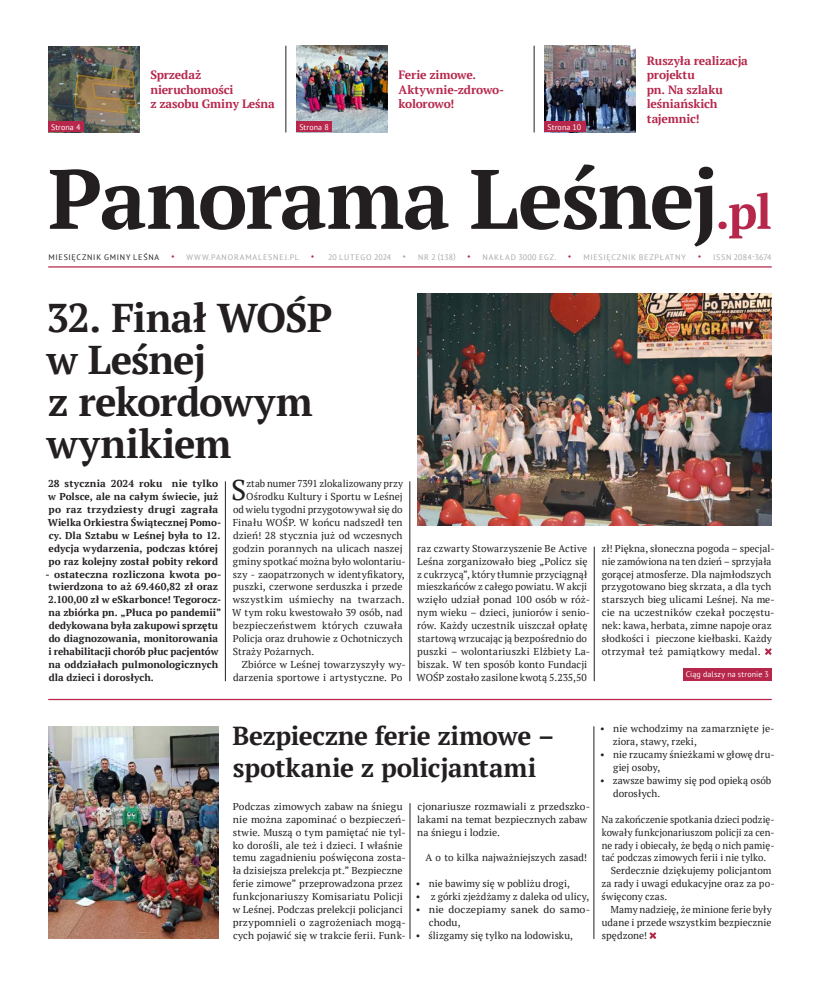
<style>
.page{position:relative;width:820px;height:993px;background:#fff}
.page>*{position:absolute;margin:0;border:0;box-sizing:border-box;transform-origin:0 0}
.t1{font:700 40px/42px "PT Serif";letter-spacing:-.02em;color:#231f20}
.główny_inicjał_wypuszczony{font:28.4px "PT Serif";color:#231f20}
.t2{font:700 26px/32px "PT Serif";letter-spacing:-.01em;color:#231f20}
.t3{font:700 12px/14.4px "PT Serif";letter-spacing:-.015em;color:#b6274b}
.główny_akapitowy{font:10px/12.9px "PT Serif";letter-spacing:.005em;color:#231f20}
.lead_10_pkt{font:700 10px/12.9px "PT Serif";letter-spacing:.005em;color:#231f20}
.główny_inicjał_wypuszczony-2{font:10px "PT Serif";letter-spacing:.01em;color:#231f20}
.główny_akapitowy_1_akp{font:10px/12.9px "PT Serif";letter-spacing:.005em;color:#231f20}
.główny_akapitowy_1_akp-2{font:10px/12.9px "PT Serif";letter-spacing:.005em;color:#231f20;text-align:justify;scale:.96 1}
.główny_akapitowy_1_akp-3{font:10px/12.9px "PT Serif";letter-spacing:.005em;color:#231f20;scale:1.04 1}
.główny_akapitowy-2{font:10px/12.9px "PT Serif";letter-spacing:.005em;color:#231f20;scale:1.05 1}
.główny_inicjał_wypuszczony-3{font:10px "PT Serif";letter-spacing:.035em;color:#231f20}
.numer___ISSN{font:8px "PT Sans";letter-spacing:.095em;color:#a8a9ad}
.więcej{font:8px "PT Sans";letter-spacing:.015em;color:#fff}
.numer___ISSN-2{font:8px "PT Sans";letter-spacing:.09em;color:#231f20}
.numer___ISSN-3{font:8px "PT Sans";letter-spacing:.02em;color:#a8a9ad}
.s1{color:#b6274b}
</style>
<div class="page">
<svg style="left:765px;top:648px;width:6px;height:6px"></svg>
<svg style="left:649px;top:932px;width:7px;height:6px"></svg>
<hr style="left:48px;top:266px;width:723px;height:1px;background:#b6274b">
<svg style="left:718px;top:193px;width:52px;height:45px"></svg>
<svg style="left:50px;top:164px;width:662px;height:82px"></svg>
<hr style="left:409px;top:481px;width:1px;height:200px;background:#231f20">
<hr style="left:225px;top:481px;width:1px;height:200px;background:#231f20">
<hr style="left:409px;top:802px;width:1px;height:136px;background:#231f20">
<hr style="left:593px;top:726px;width:1px;height:212px;background:#231f20">
<hr style="left:594px;top:546px;width:1px;height:135px;background:#231f20">
<img style="left:48px;top:46px;width:91px;height:86px">
<div style="left:48px;top:121px;width:35px;height:11px;background:#b6274b"></div>
<img style="left:296px;top:46px;width:91px;height:86px">
<div style="left:296px;top:121px;width:35px;height:11px;background:#b6274b"></div>
<hr style="left:285px;top:46px;width:1px;height:86px;background:#231f20">
<hr style="left:533px;top:46px;width:1px;height:86px;background:#231f20">
<img style="left:544px;top:46px;width:91px;height:86px">
<div style="left:544px;top:121px;width:41px;height:11px;background:#b6274b"></div>
<div style="left:682px;top:667px;width:89px;height:13px;background:#b6274b"></div>
<img style="left:417px;top:293px;width:354px;height:232px">
<hr style="left:48px;top:698px;width:723px;height:2px;background:#b6274b">
<img style="left:48px;top:726px;width:170px;height:212px">
<p class="więcej" style="left:51px;top:122px;width:31px">Strona 4</p>
<p class="t3" style="left:150px;top:68px;width:126px">Sprzedaż nieruchomości<br>z zasobu Gminy Leśna</p>
<p class="t3" style="left:398px;top:68px;width:107px">Ferie zimowe.<br>Aktywnie-zdrowo&shy;kolorowo!</p>
<p class="więcej" style="left:299px;top:122px;width:31px">Strona 8</p>
<p class="więcej" style="left:547px;top:122px;width:35px">Strona 10</p>
<p class="t3" style="left:646px;top:53px;width:102px">Ruszyła realizacja projektu<br>pn. Na szlaku leśniańskich tajemnic!</p>
<p class="numer___ISSN-2" style="left:49px;top:252px;width:112px">MIESIĘCZNIK GMINY LEŚNA</p>
<p class="numer___ISSN" style="left:171px;top:252px;width:129px"><span class="s1">•</span> WWW.PANORAMALESNEJ.PL</p>
<p class="numer___ISSN" style="left:311px;top:252px;width:82px"><span class="s1">•</span> 20 LUTEGO 2024</p>
<p class="numer___ISSN" style="left:402px;top:252px;width:54px">• NR 2 (138)</p>
<p class="numer___ISSN" style="left:467px;top:252px;width:91px"><span class="s1">•</span> NAKŁAD 3000 EGZ.</p>
<p class="numer___ISSN" style="left:567px;top:252px;width:119px"><span class="s1">•</span> MIESIĘCZNIK BEZPŁATNY</p>
<p class="numer___ISSN-3" style="left:697px;top:252px;width:75px"><span class="s1">•</span> ISSN 2084-3674</p>
<p class="t1" style="left:46px;top:296px;width:287px">32. Finał WOŚP w Leśnej<br>z rekordowym wynikiem</p>
<p class="lead_10_pkt" style="left:48px;top:477px;width:175px">28 stycznia 2024 roku nie tylko w Polsce, ale na całym świecie, już po raz trzydziesty drugi zagrała Wielka Orkiestra Świątecznej Pomo&shy;cy. Dla Sztabu w Leśnej była to 12. edycja wydarzenia, podczas której po raz kolejny został pobity rekord</p>
<p class="lead_10_pkt" style="left:45px;top:567px;width:177px">- ostateczna rozliczona kwota po&shy;twierdzona to aż 69.460,82 zł oraz 2.100,00 zł w eSkarbonce! Tegorocz&shy;na zbiórka pn. „Płuca po pandemii” dedykowana była zakupowi sprzętu do diagnozowania, monitorowania<br>i rehabilitacji chorób płuc pacjentów na oddziałach pulmonologicznych dla dzieci i dorosłych.</p>
<p class="główny_inicjał_wypuszczony" style="left:231px;top:471px;width:17px">S</p>
<p class="główny_inicjał_wypuszczony-2" style="left:246px;top:477px;width:158px">ztab numer 7391 zlokalizowany przy</p>
<p class="główny_inicjał_wypuszczony-2" style="left:246px;top:490px;width:158px">Ośrodku Kultury i Sportu w Leśnej</p>
<p class="główny_inicjał_wypuszczony-2" style="left:233px;top:502px;width:171px">od wielu tygodni przygotowywał się do</p>
<p class="główny_inicjał_wypuszczony-2" style="left:233px;top:515px;width:171px">Finału WOŚP. W końcu nadszedł ten</p>
<p class="główny_inicjał_wypuszczony-2" style="left:233px;top:528px;width:171px">dzień! 28 stycznia już od wczesnych</p>
<p class="główny_inicjał_wypuszczony-2" style="left:233px;top:541px;width:171px">godzin porannych na ulicach naszej</p>
<p class="główny_inicjał_wypuszczony-2" style="left:233px;top:554px;width:174px">gminy spotkać można było wolontariu-</p>
<p class="główny_inicjał_wypuszczony-2" style="left:233px;top:567px;width:173px">szy - zaopatrzonych w identyfikatory,</p>
<p class="główny_inicjał_wypuszczony-2" style="left:233px;top:580px;width:171px">puszki, czerwone serduszka i przede</p>
<p class="główny_inicjał_wypuszczony-3" style="left:232px;top:593px;width:173px">wszystkim uśmiechy na twarzach.</p>
<p class="główny_inicjał_wypuszczony-2" style="left:232px;top:606px;width:172px">W tym roku kwestowało 39 osób, nad</p>
<p class="główny_inicjał_wypuszczony-2" style="left:233px;top:619px;width:171px">bezpieczeństwem których czuwała</p>
<p class="główny_inicjał_wypuszczony-2" style="left:233px;top:631px;width:171px">Policja oraz druhowie z Ochotniczych</p>
<p class="główny_inicjał_wypuszczony-2" style="left:233px;top:644px;width:83px">Straży Pożarnych.</p>
<p class="główny_akapitowy" style="left:233px;top:657px;width:174px;text-indent:9px">Zbiórce w Leśnej towarzyszyły wy&shy;darzenia sportowe i artystyczne. Po</p>
<p class="główny_akapitowy" style="left:416px;top:541px;width:175px">raz czwarty Stowarzyszenie Be Active Leśna zorganizowało bieg „Policz się z cukrzycą”, który tłumnie przyciągnął mieszkańców z całego powiatu. W akcji wzięło udział ponad 100 osób w róż&shy;nym wieku – dzieci, juniorów i senio&shy;rów. Każdy uczestnik uiszczał opłatę startową wrzucając ją bezpośrednio do puszki – wolontariuszki Elżbiety La&shy;biszak. W ten sposób konto Fundacji WOŚP zostało zasilone kwotą 5.235,50</p>
<p class="główny_akapitowy" style="left:601px;top:541px;width:174px">zł! Piękna, słoneczna pogoda – specjal&shy;nie zamówiona na ten dzień – sprzyjała gorącej atmosferze. Dla najmłodszych przygotowano bieg skrzata, a dla tych starszych bieg ulicami Leśnej. Na me&shy;cie na uczestników czekał poczęstu&shy;nek: kawa, herbata, zimne napoje oraz słodkości i pieczone kiełbaski. Każdy otrzymał też pamiątkowy medal.</p>
<p class="więcej" style="left:685px;top:668px;width:85px">Ciąg dalszy na stronie 3</p>
<p class="t2" style="left:232px;top:719px;width:323px">Bezpieczne ferie zimowe – spotkanie z policjantami</p>
<p class="główny_akapitowy_1_akp" style="left:232px;top:799px;width:174px">Podczas zimowych zabaw na śniegu nie można zapominać o bezpieczeń&shy;stwie. Muszą o tym pamiętać nie tyl&shy;ko dorośli, ale też i dzieci. I właśnie temu zagadnieniu poświęcona zosta&shy;ła dzisiejsza prelekcja pt.” Bezpieczne ferie zimowe” przeprowadzona przez funkcjonariuszy Komisariatu Policji w Leśnej. Podczas prelekcji policjanci przypomnieli o zagrożeniach mogą&shy;cych pojawić się w trakcie ferii. Funk-</p>
<p class="główny_akapitowy_1_akp-3" style="left:417px;top:799px;width:168px">cjonariusze rozmawiali z przedszko&shy;lakami na temat bezpiecznych zabaw na śniegu i lodzie.</p>
<p class="główny_akapitowy" style="left:425px;top:851px;width:163px">A o to kilka najważniejszych zasad!</p>
<p class="główny_akapitowy" style="left:415px;top:876px;width:156px">• nie bawimy się w pobliżu drogi,</p>
<p class="główny_akapitowy" style="left:415px;top:889px;width:175px">• z górki zjeżdżamy z daleka od ulicy,</p>
<p class="główny_akapitowy-2" style="left:428px;top:902px;width:155px;text-indent:-13px">• nie doczepiamy sanek do samo&shy;chodu,</p>
<p class="główny_akapitowy" style="left:415px;top:928px;width:159px">• ślizgamy się tylko na lodowisku,</p>
<p class="główny_akapitowy" style="left:612px;top:722px;width:163px;text-indent:-13px">• nie wchodzimy na zamarznięte je&shy;ziora, stawy, rzeki,</p>
<p class="główny_akapitowy" style="left:613px;top:747px;width:163px;text-indent:-13px">• nie rzucamy śnieżkami w głowę dru&shy;giej osoby,</p>
<p class="główny_akapitowy" style="left:613px;top:773px;width:160px;text-indent:-13px">• zawsze bawimy się pod opieką osób dorosłych.</p>
<p class="główny_akapitowy_1_akp-2" style="left:601px;top:812px;width:181px">Na zakończenie spotkania dzieci podzię&shy;kowały funkcjonariuszom policji za cen&shy;ne rady i obiecały, że będą o nich pamię&shy;tać podczas zimowych ferii i nie tylko.</p>
<p class="główny_akapitowy" style="left:601px;top:864px;width:174px;text-indent:9px">Serdecznie dziękujemy policjantom za rady i uwagi edukacyjne oraz za po&shy;święcony czas.</p>
<p class="główny_akapitowy" style="left:601px;top:902px;width:171px;text-align:justify;text-indent:9px">Mamy nadzieję, że minione ferie były udane i przede wszystkim bezpiecznie spędzone!</p>
</div>
